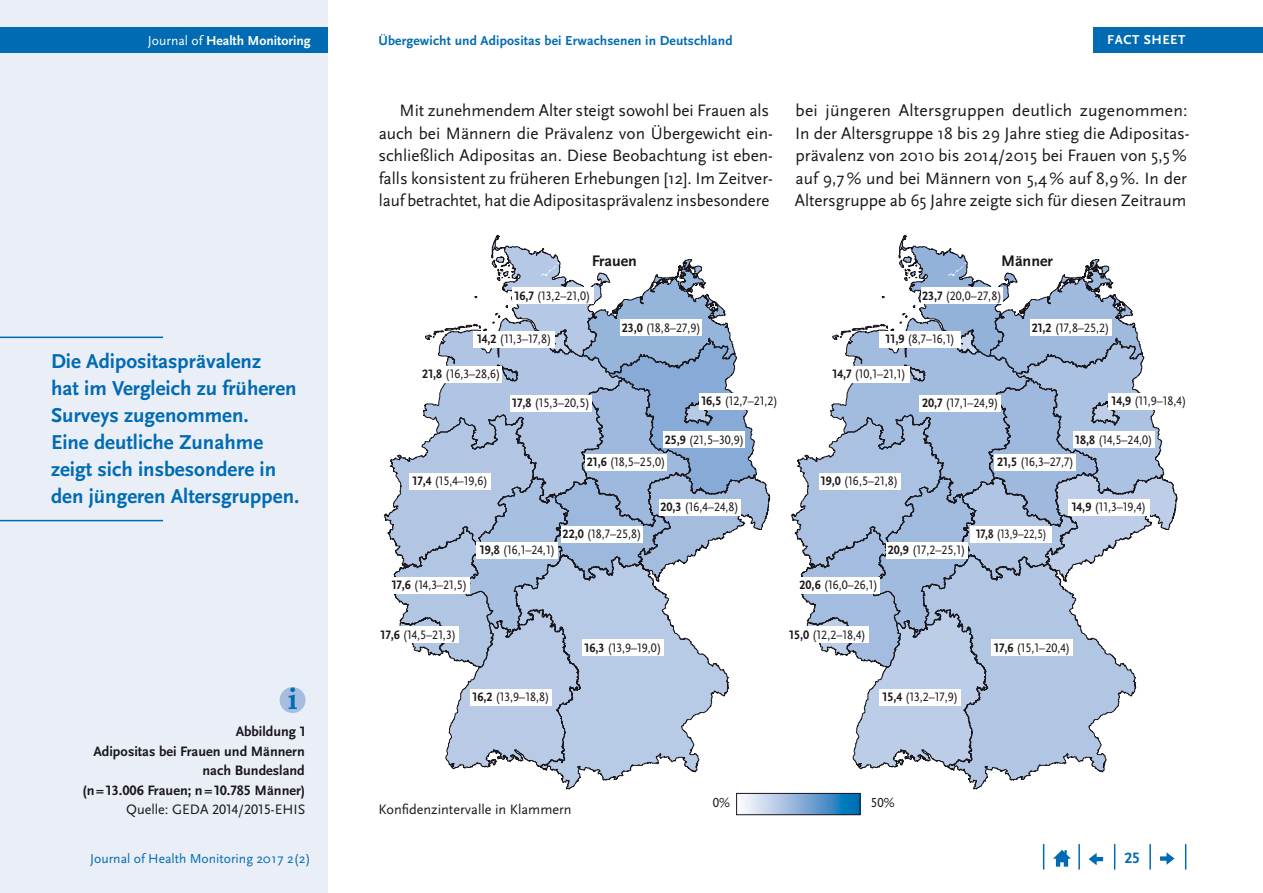
<style>
.page{position:relative;width:1263px;height:893px;background:#fff}
.page>*{position:absolute;margin:0;border:0;box-sizing:border-box;transform-origin:0 0}
.t1{font:700 30px "Book Antiqua";color:#006bb3}
.t2{font:700 21px/27px "Scala Sans Pro";color:#006bb3}
.Copy_Einzug{font:17.25px/22.5px "Scala Sans Pro";color:#1a171c;text-align:justify}
.t3{font:700 16.05px "Scala Sans Pro";color:#1a171c}
.t4{font:700 15.75px "Scala Sans Pro";color:#006bb3}
.t5{font:700 14.25px/19.5px "Scala Sans Pro";color:#1a171c;text-align:right}
.t6{font:14.25px "Scala Sans Pro";color:#1a171c}
.t7{font:700 13.65px "Scala Sans Pro";letter-spacing:.01em;color:#006bb3}
.t8{font:13.65px "Scala Sans Pro";color:#006bb3}
.t9{font:700 13.65px "Scala Sans Pro";color:#fff}
.t10{font:13.65px "Scala Sans Pro";color:#1a171c;scale:.94 1}
.t11{font:700 13.5px "Scala Sans Pro";letter-spacing:.04em;color:#fff}
.t12{font:12.75px/22.4px "Scala Sans Pro";color:#1a171c;scale:.94 1}
.t13{font:12.75px "Scala Sans Pro";color:#1a171c;scale:.86 1}
.s1{font-weight:400}
.s2{font-weight:700}
</style>
<div class="page">
<div style="left:0;top:0;width:327px;height:893px;background:#eaeef7"></div>
<div style="left:0;top:28px;width:327px;height:25px;background:#006bb3"></div>
<svg style="left:1185px;top:844px;width:1px;height:26px"></svg>
<hr style="left:1149px;top:844px;width:2px;height:26px;background:#006bb3">
<svg style="left:1114px;top:844px;width:1px;height:26px"></svg>
<hr style="left:1078px;top:844px;width:2px;height:26px;background:#006bb3">
<svg style="left:1043px;top:844px;width:1px;height:26px"></svg>
<svg style="left:1053px;top:850px;width:18px;height:17px"></svg>
<svg style="left:1089px;top:853px;width:14px;height:12px"></svg>
<svg style="left:1160px;top:852px;width:14px;height:13px"></svg>
<div style="left:1093px;top:28px;width:170px;height:25px;background:#006bb3"></div>
<div style="left:280px;top:687px;width:26px;height:26px;background:#a5bee0;border-radius:50%"></div>
<hr style="left:0;top:337px;width:163px;height:1px;background:#006bb3">
<hr style="left:0;top:520px;width:163px;height:1px;background:#006bb3">
<svg style="left:950px;top:769px;width:155px;height:21px"></svg>
<svg style="left:791px;top:235px;width:386px;height:534px"></svg>
<div style="left:1030px;top:320px;width:81px;height:16px;background:#fff"></div>
<div style="left:1108px;top:393px;width:78px;height:17px;background:#fff"></div>
<div style="left:1073px;top:431px;width:81px;height:17px;background:#fff"></div>
<div style="left:995px;top:454px;width:81px;height:17px;background:#fff"></div>
<div style="left:1068px;top:499px;width:82px;height:16px;background:#fff"></div>
<div style="left:971px;top:526px;width:81px;height:17px;background:#fff"></div>
<div style="left:991px;top:639px;width:82px;height:17px;background:#fff"></div>
<div style="left:879px;top:689px;width:82px;height:17px;background:#fff"></div>
<div style="left:787px;top:626px;width:81px;height:17px;background:#fff"></div>
<div style="left:798px;top:577px;width:81px;height:17px;background:#fff"></div>
<div style="left:886px;top:542px;width:81px;height:17px;background:#fff"></div>
<div style="left:819px;top:473px;width:81px;height:17px;background:#fff"></div>
<div style="left:919px;top:395px;width:82px;height:16px;background:#fff"></div>
<div style="left:828px;top:366px;width:82px;height:17px;background:#fff"></div>
<div style="left:879px;top:331px;width:82px;height:16px;background:#fff"></div>
<div style="left:921px;top:288px;width:82px;height:16px;background:#fff"></div>
<svg style="left:743px;top:795px;width:115px;height:18px;background:#7faed7"></svg>
<div style="left:736px;top:793px;width:124px;height:22px;border:1px solid #1a171c"></div>
<svg style="left:542px;top:769px;width:156px;height:21px"></svg>
<svg style="left:384px;top:235px;width:386px;height:534px"></svg>
<div style="left:620px;top:320px;width:82px;height:16px;background:#fff"></div>
<div style="left:699px;top:393px;width:81px;height:17px;background:#fff"></div>
<div style="left:664px;top:431px;width:81px;height:17px;background:#fff"></div>
<div style="left:585px;top:454px;width:82px;height:17px;background:#fff"></div>
<div style="left:659px;top:499px;width:81px;height:16px;background:#fff"></div>
<div style="left:561px;top:526px;width:82px;height:17px;background:#fff"></div>
<div style="left:582px;top:639px;width:82px;height:17px;background:#fff"></div>
<div style="left:470px;top:689px;width:82px;height:17px;background:#fff"></div>
<div style="left:378px;top:626px;width:81px;height:17px;background:#fff"></div>
<div style="left:389px;top:577px;width:81px;height:17px;background:#fff"></div>
<div style="left:477px;top:542px;width:81px;height:17px;background:#fff"></div>
<div style="left:409px;top:473px;width:82px;height:17px;background:#fff"></div>
<div style="left:510px;top:395px;width:82px;height:16px;background:#fff"></div>
<div style="left:421px;top:366px;width:81px;height:17px;background:#fff"></div>
<div style="left:473px;top:331px;width:82px;height:16px;background:#fff"></div>
<div style="left:512px;top:288px;width:81px;height:16px;background:#fff"></div>
<p class="t9" style="left:148px;top:33px;width:164px"><span class="s1">Journal of</span> Health Monitoring</p>
<p class="t7" style="left:378px;top:33px;width:356px">Übergewicht und Adipositas bei Erwachsenen in Deutschland</p>
<p class="t11" style="left:1107px;top:32px;width:80px">FACT SHEET</p>
<p class="t2" style="left:51px;top:348px;width:250px">Die Adipositasprävalenz<br>hat im Vergleich zu früheren<br>Surveys zugenommen.<br>Eine deutliche Zunahme zeigt sich insbesondere in den jüngeren Altersgruppen.</p>
<h1 class="t1" style="left:288px;top:679px;width:11px">i</h1>
<p class="Copy_Einzug" style="left:378px;top:99px;width:396px;text-align:left;text-indent:21px">Mit zunehmendem Alter steigt sowohl bei Frauen als auch bei Männern die Prävalenz von Übergewicht ein&shy;schließlich Adipositas an. Diese Beobachtung ist eben&shy;falls konsistent zu früheren Erhebungen [12]. Im Zeitver&shy;lauf betrachtet, hat die Adipositasprävalenz insbesondere</p>
<p class="Copy_Einzug" style="left:795px;top:99px;width:395px">bei jüngeren Altersgruppen deutlich zugenommen:<br>In der Altersgruppe 18 bis 29 Jahre stieg die Adipositas&shy;prävalenz von 2010 bis 2014/2015 bei Frauen von 5,5% auf 9,7% und bei Männern von 5,4% auf 8,9%. In der Altersgruppe ab 65 Jahre zeigte sich für diesen Zeitraum</p>
<p class="t3" style="left:592px;top:251px;width:47px">Frauen</p>
<p class="t3" style="left:1001px;top:251px;width:53px">Männer</p>
<p class="t12" style="left:514px;top:285px;width:83px"><span class="s2">16,7</span> (13,2–21,0)</p>
<p class="t12" style="left:922px;top:285px;width:86px"><span class="s2">23,7</span> (20,0–27,8)</p>
<p class="t12" style="left:477px;top:328px;width:81px"><span class="s2">14,2</span> (11,3–17,8)</p>
<p class="t12" style="left:622px;top:316px;width:86px"><span class="s2">23,0</span> (18,8–27,9)</p>
<p class="t12" style="left:886px;top:328px;width:75px"><span class="s2">11,9</span> (8,7–16,1)</p>
<p class="t12" style="left:1032px;top:316px;width:84px"><span class="s2">21,2</span> (17,8–25,2)</p>
<p class="t12" style="left:422px;top:363px;width:85px"><span class="s2">21,8</span> (16,3–28,6)</p>
<p class="t12" style="left:832px;top:363px;width:80px"><span class="s2">14,7</span> (10,1–21,1)</p>
<p class="t12" style="left:412px;top:470px;width:82px"><span class="s2">17,4</span> (15,4–19,6)</p>
<p class="t12" style="left:701px;top:390px;width:83px"><span class="s2">16,5</span> (12,7–21,2)</p>
<p class="t12" style="left:587px;top:428px;width:169px;text-indent:78px"><span class="s2">25,9</span> (21,5–30,9)<br><span class="s2">21,6</span> (18,5–25,0)</p>
<p class="t12" style="left:660px;top:496px;width:85px"><span class="s2">20,3</span> (16,4–24,8)</p>
<p class="t12" style="left:563px;top:523px;width:86px"><span class="s2">22,0</span> (18,7–25,8)</p>
<p class="t12" style="left:512px;top:392px;width:84px"><span class="s2">17,8</span> (15,3–20,5)</p>
<p class="t12" style="left:821px;top:470px;width:84px"><span class="s2">19,0</span> (16,5–21,8)</p>
<p class="t12" style="left:922px;top:392px;width:83px"><span class="s2">20,7</span> (17,1–24,9)</p>
<p class="t12" style="left:1111px;top:390px;width:81px"><span class="s2">14,9</span> (11,9–18,4)</p>
<p class="t12" style="left:1075px;top:428px;width:84px"><span class="s2">18,8</span> (14,5–24,0)</p>
<p class="t12" style="left:997px;top:451px;width:83px"><span class="s2">21,5</span> (16,3–27,7)</p>
<p class="t12" style="left:1072px;top:496px;width:81px"><span class="s2">14,9</span> (11,3–19,4)</p>
<p class="t13" style="left:976px;top:526px;width:84px"><span class="s2">17,8</span> (13,9–22,5)</p>
<p class="t12" style="left:480px;top:539px;width:82px"><span class="s2">19,8</span> (16,1–24,1)</p>
<p class="t12" style="left:888px;top:539px;width:84px"><span class="s2">20,9</span> (17,2–25,1)</p>
<p class="t12" style="left:392px;top:574px;width:82px"><span class="s2">17,6</span> (14,3–21,5)</p>
<p class="t12" style="left:799px;top:574px;width:85px"><span class="s2">20,6</span> (16,0–26,1)</p>
<p class="t12" style="left:380px;top:623px;width:82px"><span class="s2">17,6</span> (14,5–21,3)</p>
<p class="t12" style="left:473px;top:686px;width:83px"><span class="s2">16,2</span> (13,9–18,8)</p>
<p class="t12" style="left:584px;top:636px;width:83px"><span class="s2">16,3</span> (13,9–19,0)</p>
<p class="t12" style="left:789px;top:623px;width:83px"><span class="s2">15,0</span> (12,2–18,4)</p>
<p class="t12" style="left:882px;top:686px;width:82px"><span class="s2">15,4</span> (13,2–17,9)</p>
<p class="t12" style="left:994px;top:636px;width:82px"><span class="s2">17,6</span> (15,1–20,4)</p>
<p class="t5" style="left:82px;top:722px;width:225px">Abbildung 1<br>Adipositas bei Frauen und Männern nach Bundesland<br>(n=13.006 Frauen; n=10.785 Männer)</p>
<p class="t6" style="left:126px;top:801px;width:181px">Quelle: GEDA 2014/2015-EHIS</p>
<p class="t6" style="left:379px;top:801px;width:195px">Konfidenzintervalle in Klammern</p>
<p class="t10" style="left:713px;top:795px;width:20px">0%</p>
<p class="t10" style="left:871px;top:795px;width:27px">50%</p>
<p class="t8" style="left:90px;top:850px;width:222px">Journal of Health Monitoring 2017 2(2)</p>
<p class="t4" style="left:1124px;top:849px;width:17px">25</p>
</div>
